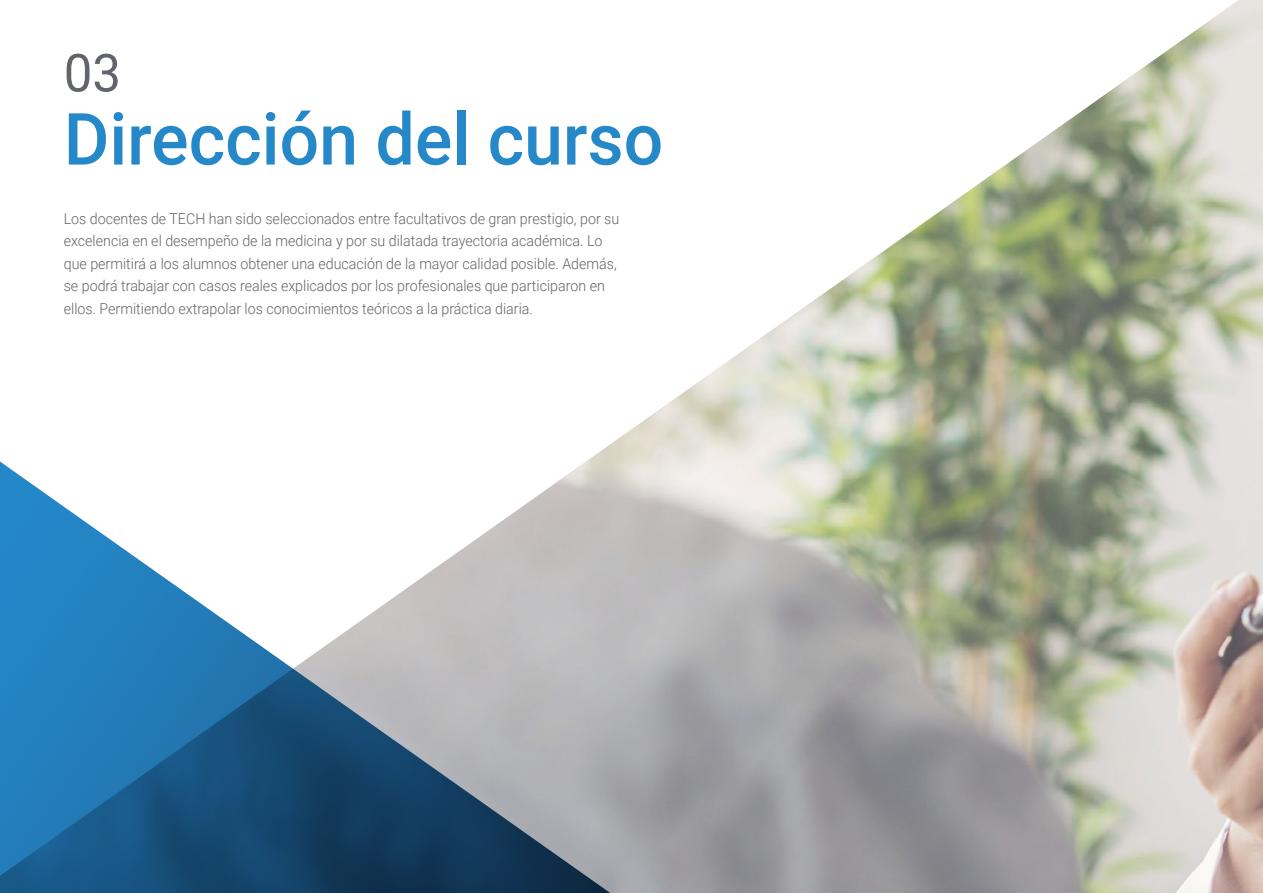
<style>
.page{position:relative;width:1263px;height:893px;background:#fff}
.page>*{position:absolute;margin:0;border:0;box-sizing:border-box;transform-origin:0 0}
.t1{font:500 72px "Roboto";color:#2488c9}
.t2{font:52.5px "Roboto";color:#61646a}
.t3{font:300 15px/22.5px "Roboto";color:#61646a;scale:.95 1}
</style>
<div class="page">
<img style="left:608px;top:0;width:655px;height:893px">
<svg style="left:0;top:446px;width:640px;height:447px"></svg>
<h2 class="t2" style="left:64px;top:36px;width:59px">03</h2>
<h1 class="t1" style="left:64px;top:89px;width:601px">Dirección del curso</h1>
<p class="t3" style="left:64px;top:207px;width:586px">Los docentes de TECH han sido seleccionados entre facultativos de gran prestigio, por su excelencia en el desempeño de la medicina y por su dilatada trayectoria académica. Lo que permitirá a los alumnos obtener una educación de la mayor calidad posible. Además, se podrá trabajar con casos reales explicados por los profesionales que participaron en ellos. Permitiendo extrapolar los conocimientos teóricos a la práctica diaria.</p>
</div>
